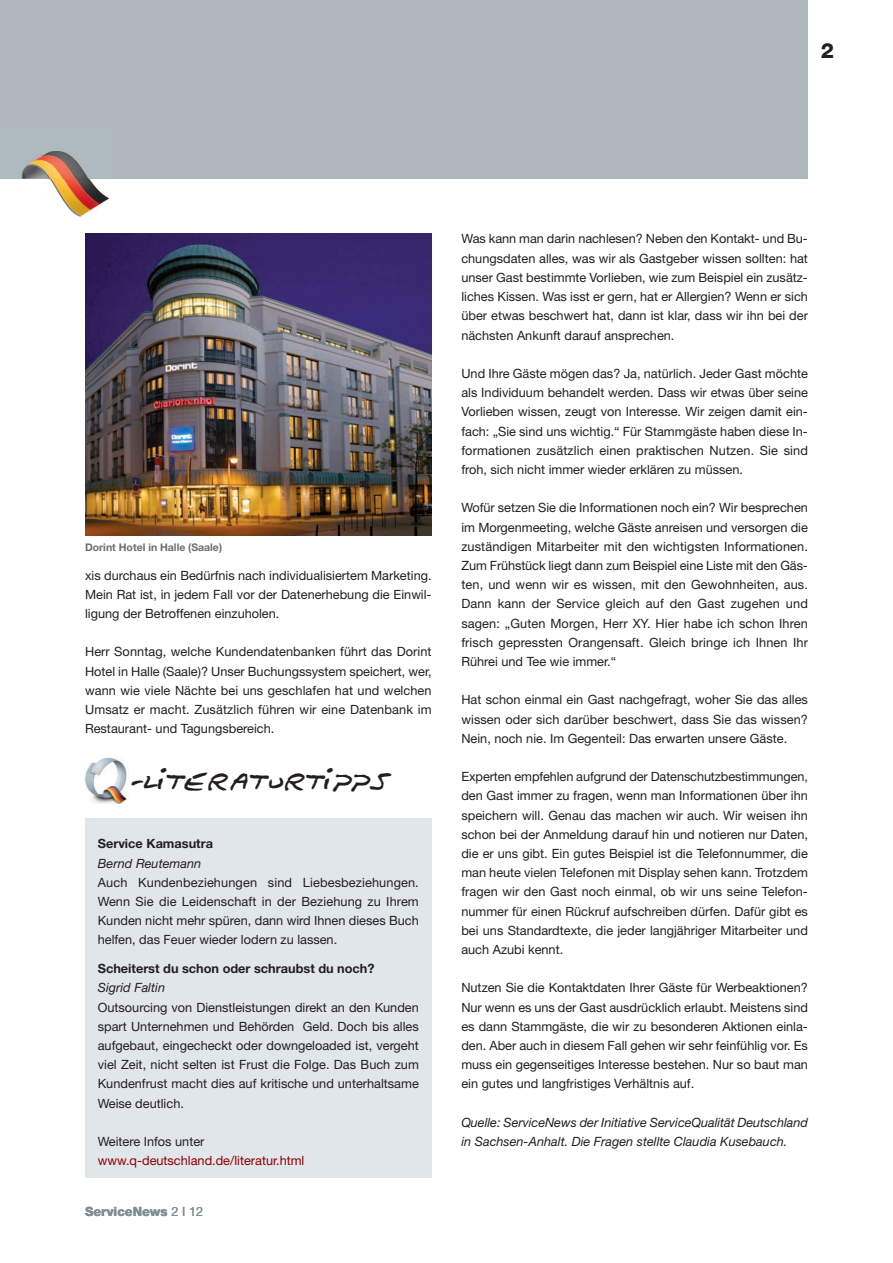
<style>
.page{position:relative;width:893px;height:1263px;background:#fff}
.page>*{position:absolute;margin:0;border:0;box-sizing:border-box;transform-origin:0 0}
.t1{font:41.55px "Dads Recipe";letter-spacing:-.15em;color:#231f20}
.t2{font:800 21px "Helvetica Neue";color:#231f20}
.t3{font:12.75px/19.2px "Helvetica Neue";color:#231f20;text-align:justify}
.t4{font:italic 12.75px/19.2px "Helvetica Neue";color:#231f20}
.t5{font:700 12.75px "Helvetica Neue";color:#231f20}
.t6{font:12.75px "Helvetica Neue";color:#8b0202}
.t7{font:800 12.75px "Helvetica Neue";color:#7f8e96}
.t8{font:700 10.5px "Helvetica Neue";color:#6c6d70}
.s1{font-weight:400}
</style>
<div class="page">
<div style="left:0;top:0;width:808px;height:179px;background:#aeb8be"></div>
<img style="left:21px;top:151px;width:88px;height:67px">
<div style="left:85px;top:818px;width:347px;height:360px;background:#e1e6ea"></div>
<img style="left:85px;top:234px;width:347px;height:302px">
<img style="left:85px;top:757px;width:44px;height:47px">
<h2 class="t2" style="left:821px;top:42px;width:15px">2</h2>
<p class="t8" style="left:85px;top:543px;width:139px">Dorint Hotel in Halle (Saale)</p>
<p class="t3" style="left:85px;top:567px;width:348px">xis durchaus ein Bedürfnis nach individualisiertem Marketing.<br>Mein Rat ist, in jedem Fall vor der Datenerhebung die Einwil&shy;ligung der Betroffenen einzuholen.</p>
<p class="t3" style="left:85px;top:643px;width:348px">Herr Sonntag, welche Kundendatenbanken führt das Dorint Hotel in Halle (Saale)? Unser Buchungssystem speichert, wer, wann wie viele Nächte bei uns geschlafen hat und welchen Umsatz er macht. Zusätzlich führen wir eine Datenbank im Restaurant- und Tagungsbereich.</p>
<h1 class="t1" style="left:126px;top:759px;width:268px">-literaturtipps</h1>
<p class="t5" style="left:98px;top:832px;width:117px">Service Kamasutra</p>
<p class="t4" style="left:98px;top:853px;width:105px">Bernd Reutemann</p>
<p class="t3" style="left:98px;top:874px;width:323px">Auch Kundenbeziehungen sind Liebesbeziehungen.<br>Wenn Sie die Leidenschaft in der Beziehung zu Ihrem Kunden nicht mehr spüren, dann wird Ihnen dieses Buch helfen, das Feuer wieder lodern zu lassen.</p>
<p class="t5" style="left:98px;top:957px;width:278px">Scheiterst du schon oder schraubst du noch?</p>
<p class="t4" style="left:98px;top:977px;width:69px">Sigrid Faltin</p>
<p class="t3" style="left:98px;top:999px;width:323px">Outsourcing von Dienstleistungen direkt an den Kunden spart Unternehmen und Behörden Geld. Doch bis alles aufgebaut, eingecheckt oder downgeloaded ist, vergeht viel Zeit, nicht selten ist Frust die Folge. Das Buch zum Kundenfrust macht dies auf kritische und unterhaltsame Weise deutlich.</p>
<p class="t3" style="left:98px;top:1133px;width:108px">Weitere Infos unter</p>
<p class="t6" style="left:98px;top:1156px;width:208px">www.q-deutschland.de/literatur.html</p>
<p class="t7" style="left:85px;top:1207px;width:120px">ServiceNews <span class="s1">2 I 12</span></p>
<p class="t3" style="left:461px;top:231px;width:348px">Was kann man darin nachlesen? Neben den Kontakt- und Bu&shy;chungsdaten alles, was wir als Gastgeber wissen sollten: hat unser Gast bestimmte Vorlieben, wie zum Beispiel ein zusätz&shy;liches Kissen. Was isst er gern, hat er Allergien? Wenn er sich über etwas beschwert hat, dann ist klar, dass wir ihn bei der nächsten Ankunft darauf ansprechen.</p>
<p class="t3" style="left:461px;top:365px;width:348px">Und Ihre Gäste mögen das? Ja, natürlich. Jeder Gast möchte als Individuum behandelt werden. Dass wir etwas über seine Vorlieben wissen, zeugt von Interesse. Wir zeigen damit ein&shy;fach: „Sie sind uns wichtig.“ Für Stammgäste haben diese In&shy;formationen zusätzlich einen praktischen Nutzen. Sie sind froh, sich nicht immer wieder erklären zu müssen.</p>
<p class="t3" style="left:461px;top:499px;width:348px">Wofür setzen Sie die Informationen noch ein? Wir besprechen im Morgenmeeting, welche Gäste anreisen und versorgen die zuständigen Mitarbeiter mit den wichtigsten Informationen.<br>Zum Frühstück liegt dann zum Beispiel eine Liste mit den Gäs&shy;ten, und wenn wir es wissen, mit den Gewohnheiten, aus.<br>Dann kann der Service gleich auf den Gast zugehen und sagen: „Guten Morgen, Herr XY. Hier habe ich schon Ihren frisch gepressten Orangensaft. Gleich bringe ich Ihnen Ihr Rührei und Tee wie immer.“</p>
<p class="t3" style="left:461px;top:691px;width:348px">Hat schon einmal ein Gast nachgefragt, woher Sie das alles wissen oder sich darüber beschwert, dass Sie das wissen?<br>Nein, noch nie. Im Gegenteil: Das erwarten unsere Gäste.</p>
<p class="t3" style="left:461px;top:768px;width:348px">Experten empfehlen aufgrund der Datenschutzbestimmungen, den Gast immer zu fragen, wenn man Informationen über ihn speichern will. Genau das machen wir auch. Wir weisen ihn schon bei der Anmeldung darauf hin und notieren nur Daten, die er uns gibt. Ein gutes Beispiel ist die Telefonnummer, die man heute vielen Telefonen mit Display sehen kann. Trotzdem fragen wir den Gast noch einmal, ob wir uns seine Telefon&shy;nummer für einen Rückruf aufschreiben dürfen. Dafür gibt es bei uns Standardtexte, die jeder langjähriger Mitarbeiter und auch Azubi kennt.</p>
<p class="t3" style="left:461px;top:979px;width:348px">Nutzen Sie die Kontaktdaten Ihrer Gäste für Werbeaktionen?<br>Nur wenn es uns der Gast ausdrücklich erlaubt. Meistens sind es dann Stammgäste, die wir zu besonderen Aktionen einla&shy;den. Aber auch in diesem Fall gehen wir sehr feinfühlig vor. Es muss ein gegenseitiges Interesse bestehen. Nur so baut man ein gutes und langfristiges Verhältnis auf.</p>
<p class="t4" style="left:461px;top:1114px;width:348px">Quelle: ServiceNews der Initiative ServiceQualität Deutschland in Sachsen-Anhalt. Die Fragen stellte Claudia Kusebauch.</p>
</div>
